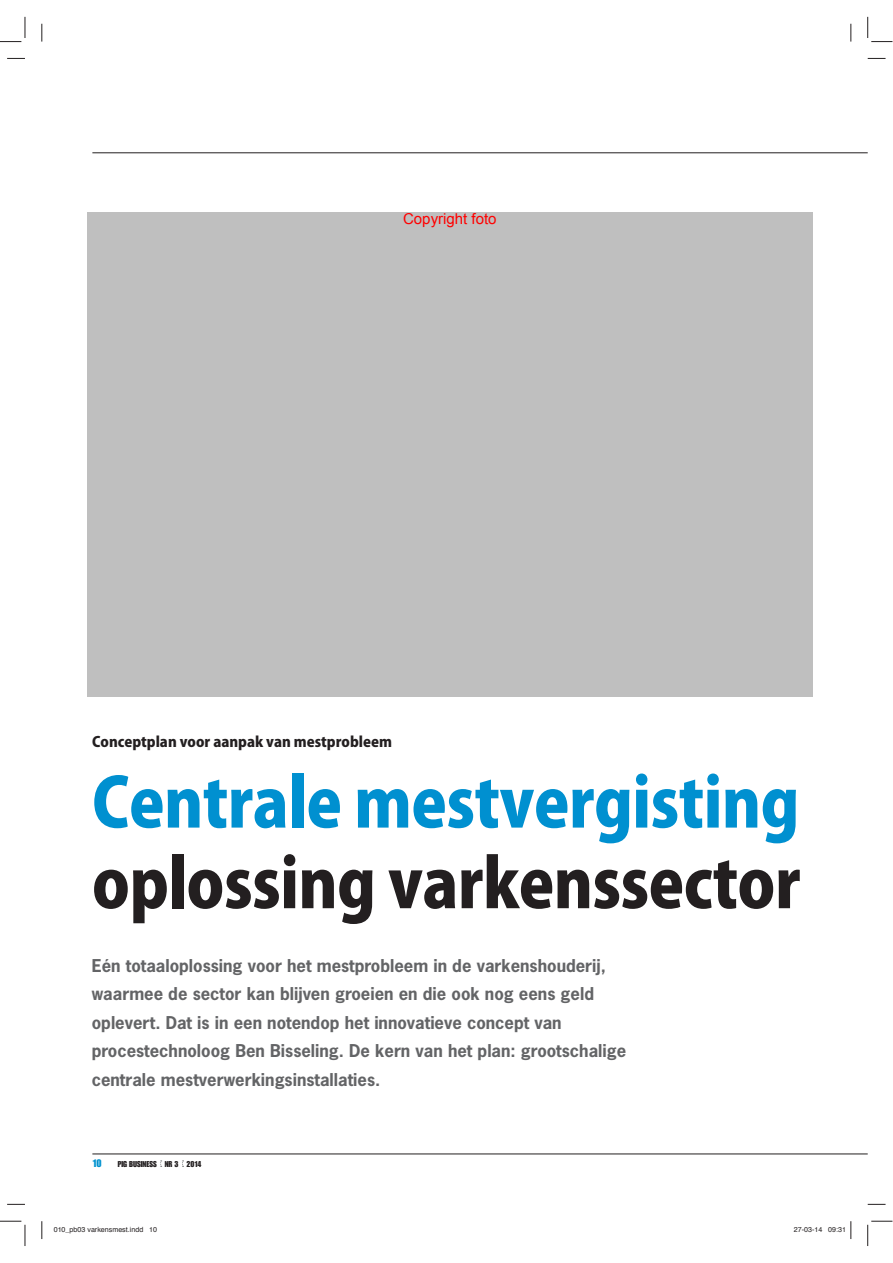
<style>
.page{position:relative;width:893px;height:1263px;background:#fff}
.page>*{position:absolute;margin:0;border:0;box-sizing:border-box;transform-origin:0 0}
.t1{font:67.2px "Koz Go Pro Heavy 90 msp RKSJ H";letter-spacing:-.01em;color:#0090d0;scale:.95 1}
.t2{font:67.2px "Koz Go Pro Heavy 90 msp RKSJ H";letter-spacing:-.01em;color:#231f20;scale:.95 1}
.t3{font:700 16.65px/28.5px "News Gothic Std";color:#636466}
.t4{font:15px "Arial";color:#f00}
.t5{font:14.25px "Koz Go Pro Heavy 90 msp RKSJ H";color:#231f20}
.t6{font:10.65px "Impact LT Std";color:#0092cf}
.t7{font:8.25px "Impact LT Std";color:#231f20}
.t8{font:7.2px "Helvetica";color:#231f20}
</style>
<div class="page">
<hr style="left:92px;top:153px;width:776px;height:1px;background:#231f20">
<hr style="left:92px;top:1154px;width:776px;height:1px;background:#231f20">
<svg style="left:7px;top:58px;width:18px;height:1px"></svg>
<svg style="left:868px;top:58px;width:17px;height:1px"></svg>
<svg style="left:7px;top:1204px;width:18px;height:1px"></svg>
<svg style="left:868px;top:1204px;width:17px;height:1px"></svg>
<svg style="left:41px;top:24px;width:2px;height:18px"></svg>
<svg style="left:41px;top:1221px;width:2px;height:18px"></svg>
<svg style="left:850px;top:24px;width:1px;height:18px"></svg>
<svg style="left:0;top:17px;width:26px;height:25px"></svg>
<svg style="left:0;top:1221px;width:26px;height:25px"></svg>
<svg style="left:867px;top:17px;width:26px;height:25px"></svg>
<svg style="left:867px;top:1221px;width:26px;height:25px"></svg>
<svg style="left:850px;top:1221px;width:1px;height:18px"></svg>
<div style="left:87px;top:213px;width:725px;height:484px;background:#bfbfbf"></div>
<p class="t4" style="left:403px;top:209px;width:95px">Copyright foto</p>
<p class="t5" style="left:92px;top:736px;width:301px">Conceptplan voor aanpak van mestprobleem</p>
<h1 class="t1" style="left:92px;top:777px;width:746px">Centrale mestvergisting</h1>
<h1 class="t2" style="left:92px;top:858px;width:747px">oplossing varkenssector</h1>
<p class="t3" style="left:92px;top:952px;width:536px">Eén totaaloplossing voor het mestprobleem in de varkenshouderij, waarmee de sector kan blijven groeien en die ook nog eens geld oplevert. Dat is in een notendop het innovatieve concept van procestechnoloog Ben Bisseling. De kern van het plan: grootschalige centrale mestverwerkingsinstallaties.</p>
<p class="t6" style="left:92px;top:1157px;width:11px">10</p>
<p class="t7" style="left:118px;top:1159px;width:41px">PIG BUSINESS</p>
<p class="t7" style="left:186px;top:1159px;width:17px">2014</p>
<p class="t7" style="left:165px;top:1159px;width:15px">NR 3</p>
<p class="t8" style="left:54px;top:1226px;width:105px">010_pb03 varkensmest.indd 10</p>
<p class="t8" style="left:794px;top:1226px;width:54px">27-03-14 09:31</p>
</div>
